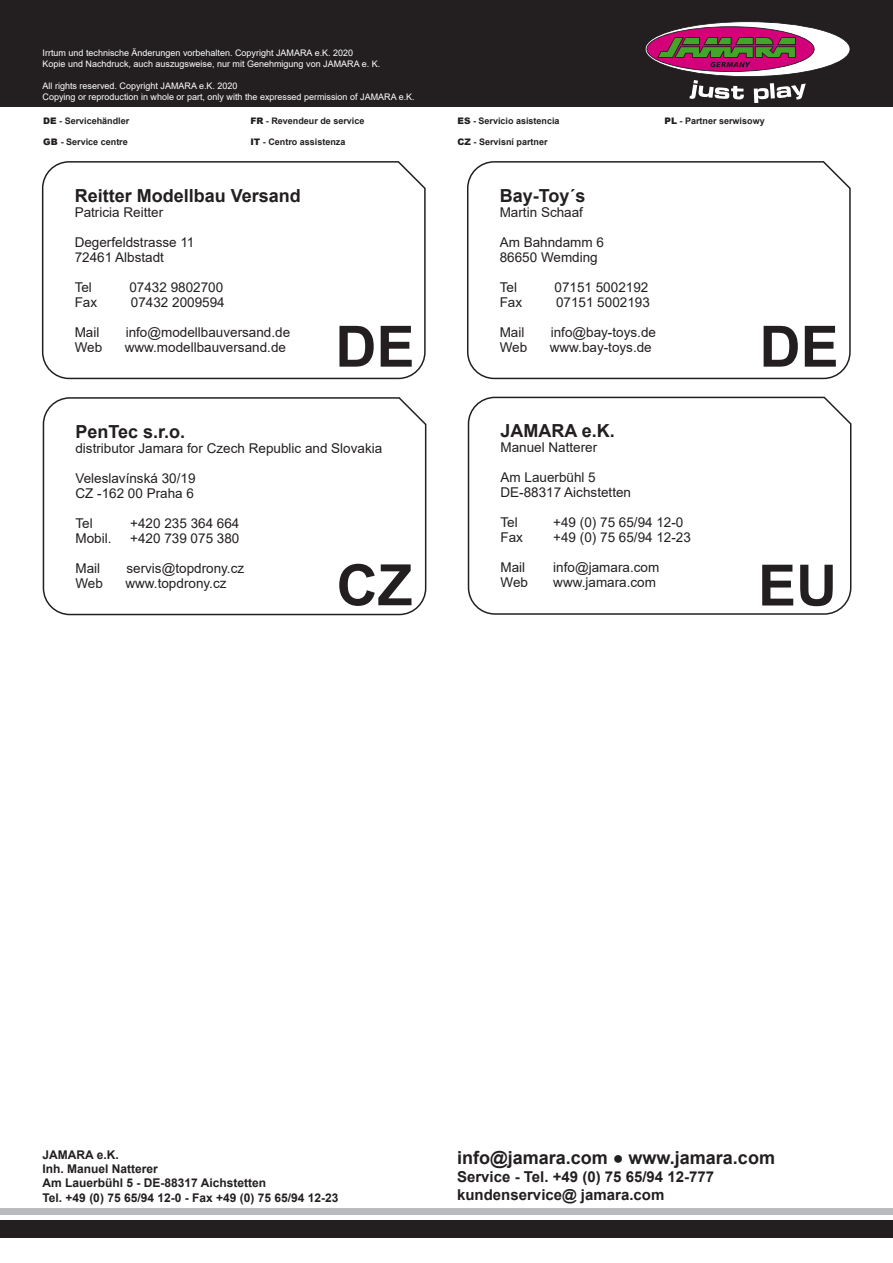
<style>
.page{position:relative;width:893px;height:1263px;background:#fff}
.page>*{position:absolute;margin:0;border:0;box-sizing:border-box;transform-origin:0 0}
.Fliestext{font:700 57px "Arial";color:#231f20}
.Fliestext-2{font:700 18px "Arial";color:#231f20}
.Headline{font:700 18px "Arial";color:#231f20}
.t1{font:700 15px "Arial";color:#231f20}
.Fliestext-3{font:13.5px "Arial";color:#231f20}
.t2{font:700 12px "Arial";color:#231f20}
.t3{font:9px "Arial";color:#fff}
.t4{font:700 9px "Arial";color:#231f20}
.s1{font-weight:900}
</style>
<div class="page">
<div style="left:0;top:0;width:893px;height:106px;background:#231f20"></div>
<div style="left:0;top:1209px;width:893px;height:6px;background:#babbbe"></div>
<div style="left:0;top:1220px;width:893px;height:17px;background:#231f20"></div>
<svg style="left:645px;top:21px;width:205px;height:82px"></svg>
<svg style="left:41px;top:161px;width:385px;height:219px"></svg>
<svg style="left:42px;top:397px;width:385px;height:219px"></svg>
<svg style="left:467px;top:161px;width:384px;height:219px"></svg>
<svg style="left:467px;top:396px;width:385px;height:219px"></svg>
<p class="t3" style="left:43px;top:47px;width:312px">Irrtum und technische Änderungen vorbehalten. Copyright JAMARA e.K. 2020</p>
<p class="t3" style="left:43px;top:58px;width:339px">Kopie und Nachdruck, auch auszugsweise, nur mit Genehmigung von JAMARA e. K.</p>
<p class="t3" style="left:43px;top:79px;width:197px">All rights reserved. Copyright JAMARA e.K. 2020</p>
<p class="t3" style="left:43px;top:90px;width:374px">Copying or reproduction in whole or part, only with the expressed permission of JAMARA e.K.</p>
<p class="t4" style="left:43px;top:114px;width:88px"><span class="s1">DE</span> - Servicehändler</p>
<p class="t4" style="left:43px;top:135px;width:86px"><span class="s1">GB</span> - Service centre</p>
<p class="t4" style="left:250px;top:114px;width:116px"><span class="s1">FR</span> - Revendeur de service</p>
<p class="t4" style="left:250px;top:135px;width:97px"><span class="s1">IT</span> - Centro assistenza</p>
<p class="Fliestext-2" style="left:75px;top:183px;width:228px">Reitter Modellbau Versand</p>
<p class="Fliestext-3" style="left:75px;top:203px;width:90px">Patricia Reitter</p>
<p class="Fliestext-3" style="left:75px;top:233px;width:121px">Degerfeldstrasse 11</p>
<p class="Fliestext-3" style="left:75px;top:248px;width:91px">72461 Albstadt</p>
<p class="Fliestext-3" style="left:75px;top:278px;width:19px">Tel</p>
<p class="Fliestext-3" style="left:129px;top:278px;width:95px">07432 9802700</p>
<p class="Fliestext-3" style="left:75px;top:293px;width:24px">Fax</p>
<p class="Fliestext-3" style="left:131px;top:293px;width:95px">07432 2009594</p>
<p class="Fliestext-3" style="left:75px;top:323px;width:26px">Mail</p>
<p class="Fliestext-3" style="left:126px;top:323px;width:166px">info@modellbauversand.de</p>
<p class="Fliestext-3" style="left:75px;top:338px;width:29px">Web</p>
<p class="Fliestext-3" style="left:125px;top:338px;width:163px">www.modellbauversand.de</p>
<p class="Fliestext" style="left:335px;top:306px;width:81px">DE</p>
<p class="Headline" style="left:75px;top:419px;width:111px">PenTec s.r.o.</p>
<p class="Fliestext-3" style="left:75px;top:439px;width:308px">distributor Jamara for Czech Republic and Slovakia</p>
<p class="Fliestext-3" style="left:75px;top:469px;width:122px">Veleslavínská 30/19</p>
<p class="Fliestext-3" style="left:75px;top:484px;width:120px">CZ -162 00 Praha 6</p>
<p class="Fliestext-3" style="left:75px;top:514px;width:19px">Tel</p>
<p class="Fliestext-3" style="left:130px;top:514px;width:111px">+420 235 364 664</p>
<p class="Fliestext-3" style="left:75px;top:529px;width:38px">Mobil.</p>
<p class="Fliestext-3" style="left:130px;top:529px;width:111px">+420 739 075 380</p>
<p class="Fliestext-3" style="left:75px;top:559px;width:26px">Mail</p>
<p class="Fliestext-3" style="left:126px;top:559px;width:119px">servis@topdrony.cz</p>
<p class="Fliestext-3" style="left:75px;top:574px;width:29px">Web</p>
<p class="Fliestext-3" style="left:125px;top:574px;width:103px">www.topdrony.cz</p>
<p class="Fliestext" style="left:337px;top:545px;width:77px">CZ</p>
<p class="t4" style="left:457px;top:114px;width:104px"><span class="s1">ES</span> - Servicio asistencia</p>
<p class="t4" style="left:457px;top:135px;width:92px"><span class="s1">CZ</span> - Servisní partner</p>
<p class="t4" style="left:665px;top:114px;width:102px"><span class="s1">PL</span> - Partner serwisowy</p>
<p class="Headline" style="left:500px;top:183px;width:87px">Bay-Toy´s</p>
<p class="Fliestext-3" style="left:500px;top:203px;width:85px">Martin Schaaf</p>
<p class="Fliestext-3" style="left:500px;top:233px;width:106px">Am Bahndamm 6</p>
<p class="Fliestext-3" style="left:500px;top:248px;width:100px">86650 Wemding</p>
<p class="Fliestext-3" style="left:500px;top:278px;width:19px">Tel</p>
<p class="Fliestext-3" style="left:554px;top:278px;width:95px">07151 5002192</p>
<p class="Fliestext-3" style="left:500px;top:293px;width:24px">Fax</p>
<p class="Fliestext-3" style="left:556px;top:293px;width:95px">07151 5002193</p>
<p class="Fliestext-3" style="left:500px;top:323px;width:26px">Mail</p>
<p class="Fliestext-3" style="left:551px;top:323px;width:107px">info@bay-toys.de</p>
<p class="Fliestext-3" style="left:500px;top:338px;width:29px">Web</p>
<p class="Fliestext-3" style="left:550px;top:338px;width:104px">www.bay-toys.de</p>
<p class="Fliestext" style="left:759px;top:306px;width:81px">DE</p>
<p class="Headline" style="left:500px;top:418px;width:116px">JAMARA e.K.</p>
<p class="Fliestext-3" style="left:500px;top:438px;width:98px">Manuel Natterer</p>
<p class="Fliestext-3" style="left:500px;top:468px;width:97px">Am Lauerbühl 5</p>
<p class="Fliestext-3" style="left:500px;top:483px;width:132px">DE-88317 Aichstetten</p>
<p class="Fliestext-3" style="left:500px;top:513px;width:19px">Tel</p>
<p class="Fliestext-3" style="left:553px;top:513px;width:132px">+49 (0) 75 65/94 12-0</p>
<p class="Fliestext-3" style="left:500px;top:528px;width:24px">Fax</p>
<p class="Fliestext-3" style="left:553px;top:528px;width:139px">+49 (0) 75 65/94 12-23</p>
<p class="Fliestext-3" style="left:500px;top:558px;width:26px">Mail</p>
<p class="Fliestext-3" style="left:553px;top:558px;width:107px">info@jamara.com</p>
<p class="Fliestext-3" style="left:500px;top:573px;width:29px">Web</p>
<p class="Fliestext-3" style="left:553px;top:573px;width:104px">www.jamara.com</p>
<p class="Fliestext" style="left:758px;top:545px;width:81px">EU</p>
<p class="t2" style="left:43px;top:1146px;width:78px">JAMARA e.K.</p>
<p class="t2" style="left:43px;top:1160px;width:117px">Inh. Manuel Natterer</p>
<p class="t2" style="left:43px;top:1175px;width:225px">Am Lauerbühl 5 - DE-88317 Aichstetten</p>
<p class="t2" style="left:43px;top:1189px;width:297px">Tel. +49 (0) 75 65/94 12-0 - Fax +49 (0) 75 65/94 12-23</p>
<p class="Fliestext-2" style="left:457px;top:1145px;width:319px">info@jamara.com <span class="s1">●</span> www.jamara.com</p>
<p class="t1" style="left:457px;top:1166px;width:258px">Service - Tel. +49 (0) 75 65/94 12-777</p>
<p class="t1" style="left:457px;top:1184px;width:209px">kundenservice@ jamara.com</p>
</div>
